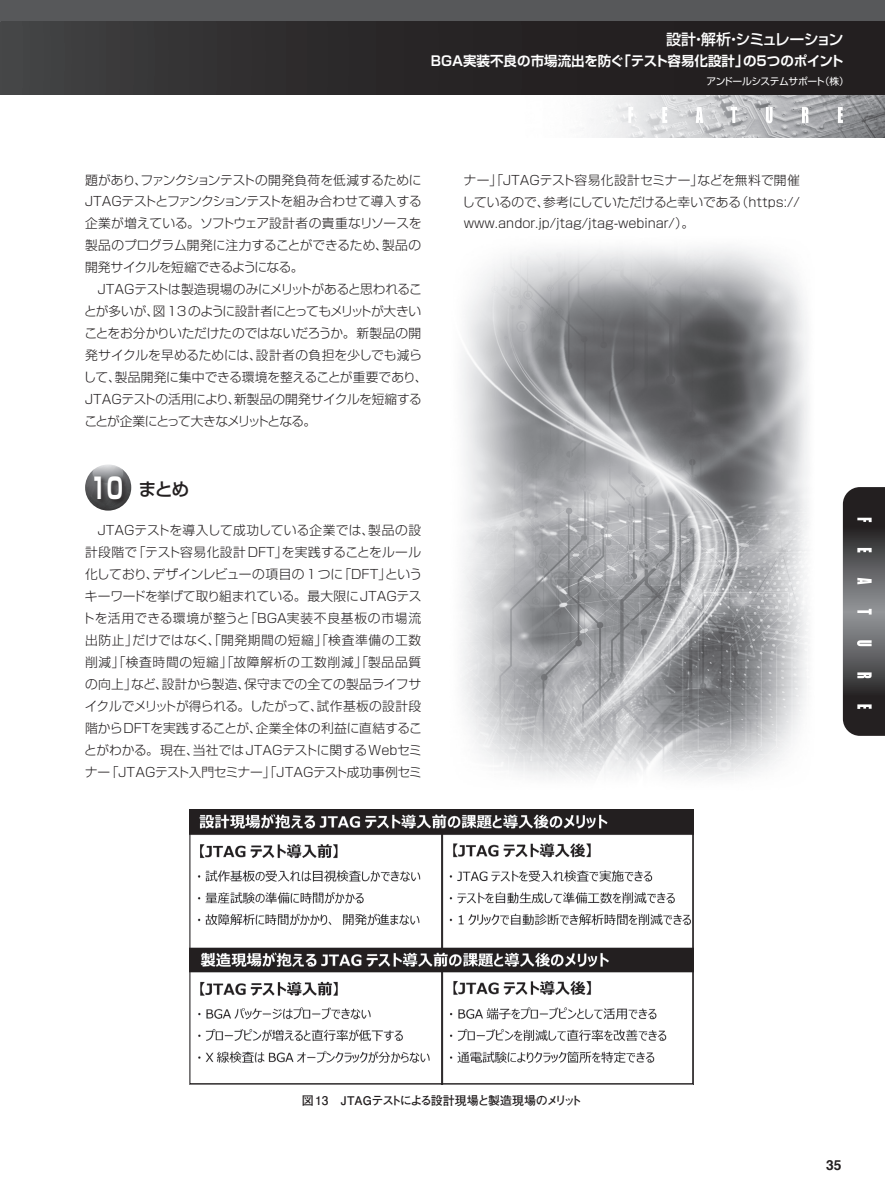
<style>
.page{position:relative;width:885px;height:1191px;background:#fff}
.page>*{position:absolute;margin:0;border:0;box-sizing:border-box;transform-origin:0 0}
.t1{font:700 28.5px "Shin Go Pr 6 N";color:#fff;scale:.7 1}
.t2{font:300 18px "Shin Go Pr 6 N";color:#231f20}
.t3{font:500 15px "Shin Go Pr 6 N";letter-spacing:-.075em;color:#fff}
.t4{font:700 13.8px "Helvetica";color:#231f20}
.t5{font:700 13.5px "Shin Go Pr 6 N De";color:#fff}
.t6{font:300 12.75px/21.9px "Shin Go Pr 6 N";letter-spacing:-.02em;color:#231f20;text-align:justify}
.t7{font:700 12px "Futo Go B101 Pr 6 N";letter-spacing:-.045em;color:#231f20}
.t8{font:9.75px "Shin Go Pr 6 N";letter-spacing:-.05em;color:#fff}
.s1{font-weight:500}
</style>
<div class="page">
<svg style="left:842px;top:487px;width:42px;height:249px;background:#5c5b5d"></svg>
<img style="left:493px;top:94px;width:391px;height:43px">
<div style="left:0;top:0;width:884px;height:21px;background:#57585a"></div>
<div style="left:0;top:21px;width:884px;height:73px;background:linear-gradient(to right,#3c3c3d,#1c1718)"></div>
<svg style="left:628px;top:107px;width:5px;height:16px"></svg>
<svg style="left:662px;top:107px;width:5px;height:16px"></svg>
<svg style="left:695px;top:107px;width:8px;height:16px"></svg>
<svg style="left:730px;top:107px;width:7px;height:16px"></svg>
<svg style="left:765px;top:107px;width:7px;height:16px"></svg>
<svg style="left:801px;top:107px;width:7px;height:16px"></svg>
<svg style="left:837px;top:107px;width:5px;height:16px"></svg>
<hr style="left:0;top:21px;width:1px;height:73px;background:#464748">
<img style="left:85px;top:464px;width:46px;height:46px;border-radius:23px">
<div style="left:93px;top:474px;width:36px;height:32px;background:#231f20;opacity:.85"></div>
<img style="left:191px;top:811px;width:500px;height:271px">
<div style="left:189px;top:809px;width:504px;height:275px;border:1px solid #231f20"></div>
<img style="left:461px;top:247px;width:348px;height:531px">
<p class="t3" style="left:666px;top:27px;width:179px">設計・解析・シミュレーション</p>
<p class="t8" style="left:706px;top:74px;width:144px">アンドールシステムサポート（株）</p>
<p class="t5" style="left:431px;top:50px;width:414px">BGA実装不良の市場流出を防ぐ「テスト容易化設計」の5つのポイント</p>
<p class="t6" style="left:84px;top:168px;width:345px;text-align:left">題があり、ファンクションテストの開発負荷を低減するために<br>JTAGテストとファンクションテストを組み合わせて導入する企業が増えている。ソフトウェア設計者の貴重なリソースを製品のプログラム開発に注力することができるため、製品の開発サイクルを短縮できるようになる。<br>　JTAGテストは製造現場のみにメリットがあると思われることが多いが、図 13 のように設計者にとってもメリットが大きいことをお分かりいただけたのではないだろうか。新製品の開発サイクルを早めるためには、設計者の負担を少しでも減らして、製品開発に集中できる環境を整えることが重要であり、<br>JTAGテストの活用により、新製品の開発サイクルを短縮することが企業にとって大きなメリットとなる。</p>
<h1 class="t1" style="left:90px;top:465px;width:48px">10</h1>
<h2 class="t2" style="left:85px;top:474px;width:106px">　　　<span class="s1">まとめ</span></h2>
<p class="t6" style="left:82px;top:518px;width:341px">　JTAGテストを導入して成功している企業では、製品の設計段階で「テスト容易化設計DFT」を実践することをルール化しており、デザインレビューの項目の1つに「DFT」というキーワードを挙げて取り組まれている。最大限にJTAGテストを活用できる環境が整うと「BGA実装不良基板の市場流出防止」だけではなく、「開発期間の短縮」「検査準備の工数削減」「検査時間の短縮」「故障解析の工数削減」「製品品質の向上」など、設計から製造、保守までの全ての製品ライフサイクルでメリットが得られる。したがって、試作基板の設計段階からDFTを実践することが、企業全体の利益に直結することがわかる。現在、当社ではJTAGテストに関するWebセミナー「JTAGテスト入門セミナー」「JTAGテスト成功事例セミ</p>
<p class="t6" style="left:462px;top:168px;width:339px">ナー」「JTAGテスト容易化設計セミナー」などを無料で開催しているので、参考にしていただけると幸いである（https:// www.andor.jp/jtag/jtag-webinar/）。</p>
<p class="t7" style="left:302px;top:1090px;width:282px">図13　JTAGテストによる設計現場と製造現場のメリット</p>
<p class="t4" style="left:826px;top:1153px;width:17px">35</p>
</div>
